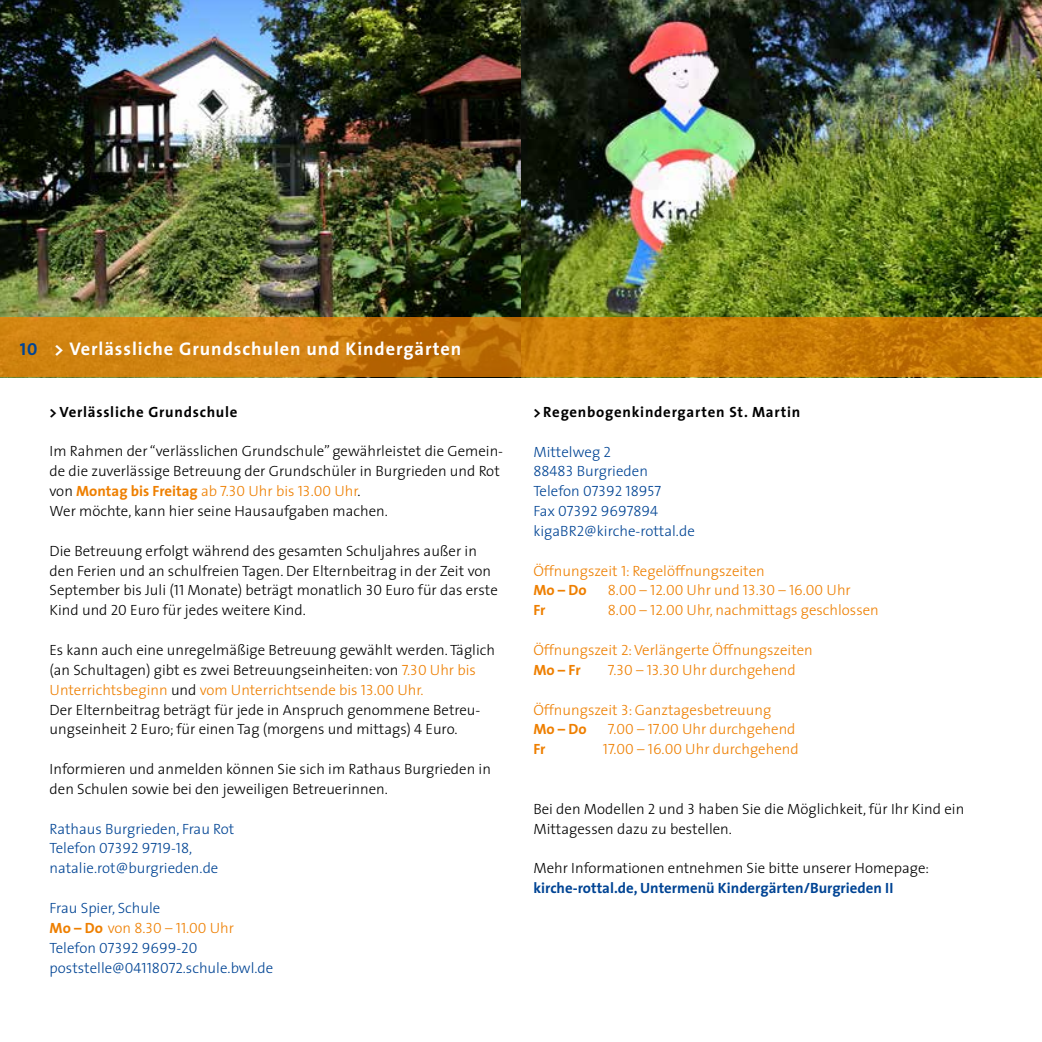
<style>
.page{position:relative;width:1042px;height:1042px;background:#fff}
.page>*{position:absolute;margin:0;border:0;box-sizing:border-box;transform-origin:0 0}
.t1{font:700 18.38px "The Sans";letter-spacing:.05em;color:#fff}
.t2{font:300 14.88px/19.8px "The Sans";color:#000}
.t3{font:300 14.88px/19.8px "The Sans";color:#ee7f00}
.t4{font:300 14.88px/19.8px "The Sans";color:#004494}
.t5{font:14.88px/19.8px "The Sans Light Caps";color:#004494}
.t6{font:700 14.88px "The Sans";letter-spacing:.05em;color:#000}
.t7{font:700 14.88px "The Sans";color:#004494}
.t8{font:14.88px "The Sans Light Caps";color:#ee7f00}
.t9{font:700 14.88px "The Sans";color:#ee7f00}
.s1{font-family:"The Sans Bold Caps";font-weight:400;font-size:17.5px;color:#004494}
.s2{font-weight:700;color:#ee7f00}
.s3{color:#ee7f00}
.s4{font-family:"The Sans Light Caps";font-weight:400;color:#ee7f00}
.s5{font-family:"The Sans Light Caps";font-weight:400}
.s6{font-family:"The Sans";font-weight:300}
.s7{font-family:"The Sans";font-weight:700;color:#ee7f00}
.s8{font-family:"The Sans";font-weight:300;color:#ee7f00}
.s9{font-family:"The Sans";font-weight:700}
.s10{font-family:"The Sans";font-weight:300;color:#fff}
.s11{color:#fff}
.s12{font-weight:700}
</style>
<div class="page">
<img style="left:521px;top:0;width:521px;height:317px">
<img style="left:0;top:0;width:521px;height:317px">
<svg style="left:0;top:317px;width:1042px;height:60px;background:#ca7c0b"></svg>
<p class="t1" style="left:20px;top:333px;width:443px"><span class="s1">10</span> &gt; Verlässliche Grundschulen und Kindergärten</p>
<p class="t6" style="left:50px;top:399px;width:189px">&gt; Verlässliche Grundschule</p>
<p class="t2" style="left:50px;top:441px;width:455px">Im Rahmen der “verlässlichen Grundschule” gewährleistet die Gemein&shy;de die zuverlässige Betreuung der Grundschüler in Burgrieden und Rot von <span class="s2">Montag bis Freitag</span> <span class="s3">ab</span> <span class="s4">7.30</span> <span class="s3">Uhr bis</span> <span class="s4">13.00</span> <span class="s3">Uhr</span>.<br>Wer möchte, kann hier seine Hausaufgaben machen.</p>
<p class="t2" style="left:50px;top:540px;width:450px">Die Betreuung erfolgt während des gesamten Schuljahres außer in den Ferien und an schulfreien Tagen. Der Elternbeitrag in der Zeit von September bis Juli (<span class="s5">11</span> Monate) beträgt monatlich <span class="s5">30</span> Euro für das erste Kind und <span class="s5">20</span> Euro für jedes weitere Kind.</p>
<p class="t2" style="left:50px;top:639px;width:447px">Es kann auch eine unregelmäßige Betreuung gewählt werden. Täglich (an Schultagen) gibt es zwei Betreuungseinheiten: von <span class="s4">7.30</span> <span class="s3">Uhr bis Unterrichtsbeginn</span> und <span class="s3">vom Unterrichtsende bis</span> <span class="s4">13.00</span> <span class="s3">Uhr.<br></span>Der Elternbeitrag beträgt für jede in Anspruch genommene Betreu&shy;ungseinheit <span class="s5">2</span> Euro; für einen Tag (morgens und mittags) <span class="s5">4</span> Euro.</p>
<p class="t2" style="left:50px;top:758px;width:443px">Informieren und anmelden können Sie sich im Rathaus Burgrieden in den Schulen sowie bei den jeweiligen Betreuerinnen.</p>
<p class="t4" style="left:50px;top:818px;width:186px">Rathaus Burgrieden, Frau Rot</p>
<p class="t5" style="left:50px;top:838px;width:144px"><span class="s6">Telefon</span> 07392 9719-18<span class="s6">,</span></p>
<p class="t4" style="left:50px;top:858px;width:170px">natalie.rot@burgrieden.de</p>
<p class="t4" style="left:50px;top:897px;width:112px">Frau Spier, Schule</p>
<p class="t5" style="left:50px;top:917px;width:186px"><span class="s7">Mo – Do</span> <span class="s8">von</span> <span class="s3">8.30 – 11.00</span> <span class="s8">Uhr<br></span><span class="s6">Telefon</span> 07392 9699-20</p>
<p class="t4" style="left:50px;top:957px;width:225px">poststelle@<span class="s5">04118072</span>.schule.bwl.de</p>
<p class="t6" style="left:533px;top:399px;width:268px">&gt; Regenbogenkindergarten St. Martin</p>
<p class="t4" style="left:533px;top:441px;width:116px">Mittelweg <span class="s5">2<br>88483</span> Burgrieden</p>
<p class="t5" style="left:533px;top:481px;width:129px"><span class="s6">Telefon</span> 07392 18957<br><span class="s6">Fax</span> 07392 9697894</p>
<p class="t4" style="left:533px;top:520px;width:163px">kigaBR<span class="s5">2</span>@kirche-rottal.de</p>
<p class="t3" style="left:533px;top:560px;width:233px">Öffnungszeit <span class="s5">1</span>: Regelöffnungszeiten</p>
<p class="t8" style="left:533px;top:578px;width:319px"><span class="s9">Mo – Do</span> <span class="s10">1</span>8.00 – 12.00 <span class="s6">Uhr und</span> 13.30 – 16.00 <span class="s6">Uhr</span></p>
<p class="t9" style="left:533px;top:598px;width:14px">Fr</p>
<p class="t3" style="left:603px;top:600px;width:277px"><span class="s11">1</span><span class="s5">8.00 – 12.00</span> Uhr, nachmittags geschlossen</p>
<p class="t3" style="left:533px;top:639px;width:281px">Öffnungszeit <span class="s5">2</span>: Verlängerte Öffnungszeiten<br><span class="s12">Mo – Fr</span></p>
<p class="t3" style="left:603px;top:659px;width:194px"><span class="s11">1</span><span class="s5">7.30 – 13.30</span> Uhr durchgehend</p>
<p class="t3" style="left:533px;top:699px;width:264px">Öffnungszeit <span class="s5">3</span>: Ganztagesbetreuung<br><span class="s12">Mo – Do</span> <span class="s11">1</span><span class="s5">7.00 – 17.00</span> Uhr durchgehend<br><span class="s12">Fr</span></p>
<p class="t3" style="left:603px;top:739px;width:197px"><span class="s5">17.00 – 16.00</span> Uhr durchgehend</p>
<p class="t2" style="left:533px;top:798px;width:432px">Bei den Modellen <span class="s5">2</span> und <span class="s5">3</span> haben Sie die Möglichkeit, für Ihr Kind ein<br>Mittagessen dazu zu bestellen.</p>
<p class="t2" style="left:533px;top:858px;width:397px">Mehr Informationen entnehmen Sie bitte unserer Homepage:</p>
<p class="t7" style="left:533px;top:875px;width:362px">kirche-rottal.de, Untermenü Kindergärten/Burgrieden II</p>
</div>
